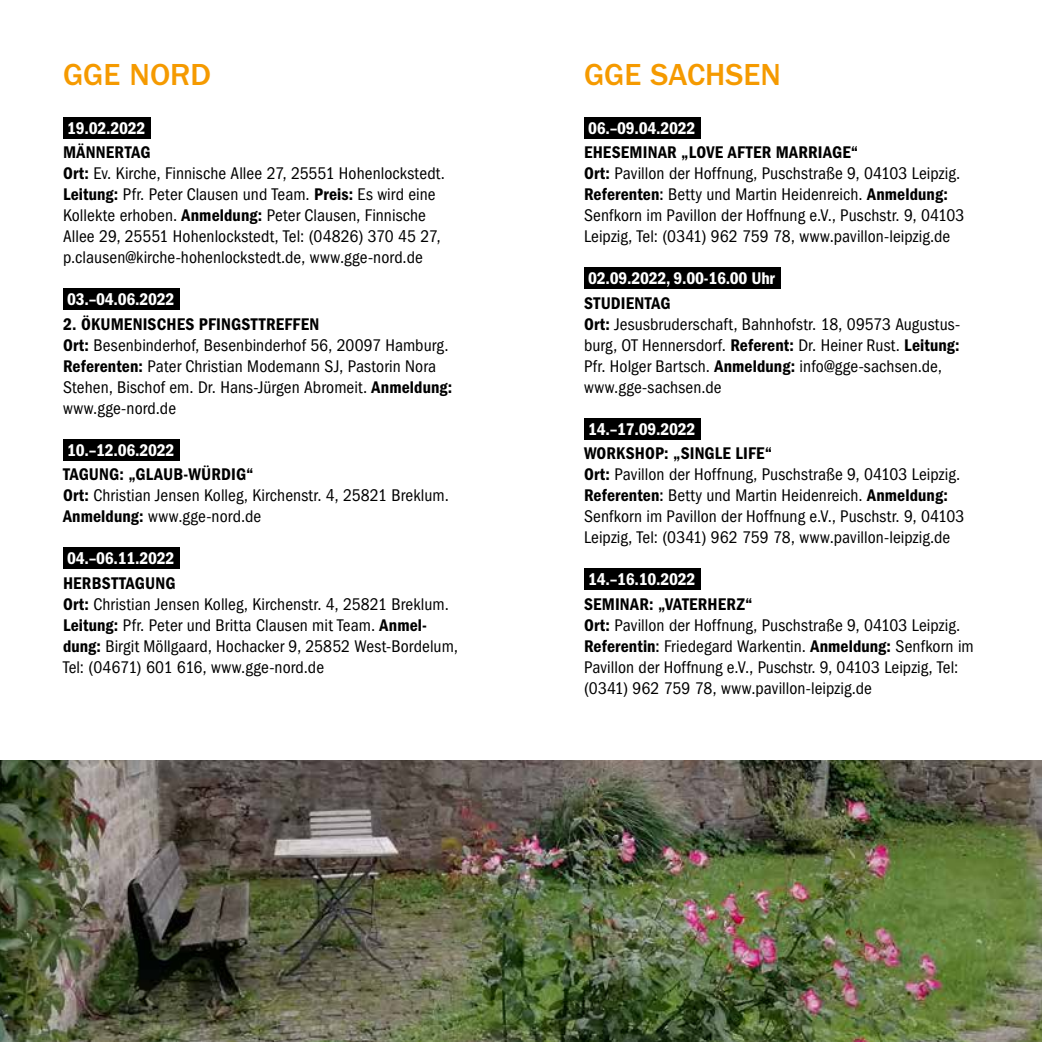
<style>
.page{position:relative;width:1042px;height:1042px;background:#fff}
.page>*{position:absolute;margin:0;border:0;box-sizing:border-box;transform-origin:0 0}
.t1{font:500 31.5px "ITC Franklin Gothic Std";color:#f59a00}
.t2{font:condensed 17.5px/21px "ITC Franklin Gothic Std";letter-spacing:.005em;color:#000}
.t3{font:17.5px "ITC Franklin Gothic Std Dm Cd";letter-spacing:.01em;color:#000}
.t4{font:17.5px "ITC Franklin Gothic Std Dm Cd";letter-spacing:-.015em;color:#fff}
.s1{font-family:"ITC Franklin Gothic Std Dm Cd";font-stretch:normal}
.s2{font-weight:500}
</style>
<div class="page">
<div style="left:63px;top:117px;width:88px;height:22px;background:#000"></div>
<div style="left:63px;top:288px;width:117px;height:22px;background:#000"></div>
<div style="left:63px;top:439px;width:117px;height:22px;background:#000"></div>
<div style="left:63px;top:547px;width:117px;height:22px;background:#000"></div>
<div style="left:584px;top:117px;width:116px;height:22px;background:#000"></div>
<div style="left:584px;top:267px;width:196px;height:22px;background:#000"></div>
<div style="left:584px;top:418px;width:116px;height:22px;background:#000"></div>
<div style="left:584px;top:568px;width:116px;height:22px;background:#000"></div>
<img style="left:0;top:761px;width:1042px;height:281px">
<h1 class="t1" style="left:63px;top:57px;width:150px">GGE NORD</h1>
<p class="t4" style="left:67px;top:118px;width:80px">19.02.2022</p>
<p class="t3" style="left:63px;top:142px;width:89px">MÄNNERTAG</p>
<p class="t2" style="left:63px;top:163px;width:383px"><span class="s1">Ort:</span> Ev. Kirche, Finnische Allee 27, 25551 Hohenlockstedt.<br><span class="s1">Leitung:</span> Pfr. Peter Clausen und Team. <span class="s1">Preis:</span> Es wird eine Kollekte erhoben. <span class="s1">Anmeldung:</span> Peter Clausen, Finnische Allee 29, 25551 Hohenlockstedt, Tel: (04826) 370 45 27, p.clausen@kirche-hohenlockstedt.de, www.gge-nord.de</p>
<p class="t4" style="left:67px;top:289px;width:109px">03.–04.06.2022</p>
<p class="t3" style="left:63px;top:314px;width:258px">2. ÖKUMENISCHES PFINGSTTREFFEN</p>
<p class="t2" style="left:63px;top:334px;width:391px"><span class="s1">Ort:</span> Besenbinderhof, Besenbinderhof 56, 20097 Hamburg.<br><span class="s1">Referenten:</span> Pater Christian Modemann SJ, Pastorin Nora Stehen, Bischof em. Dr. Hans-Jürgen Abromeit. <span class="s1">Anmeldung: </span>www.gge-nord.de</p>
<p class="t4" style="left:67px;top:440px;width:109px">10.–12.06.2022</p>
<p class="t3" style="left:63px;top:464px;width:192px">TAGUNG: „GLAUB-WÜRDIG“</p>
<p class="t2" style="left:63px;top:485px;width:387px"><span class="s1">Ort:</span> Christian Jensen Kolleg, Kirchenstr. 4, 25821 Breklum.<br><span class="s1">Anmeldung:</span> www.gge-nord.de</p>
<p class="t4" style="left:67px;top:548px;width:109px">04.–06.11.2022</p>
<p class="t3" style="left:63px;top:573px;width:114px">HERBSTTAGUNG</p>
<p class="t2" style="left:63px;top:593px;width:396px"><span class="s1">Ort:</span> Christian Jensen Kolleg, Kirchenstr. 4, 25821 Breklum.<br><span class="s1">Leitung:</span> Pfr. Peter und Britta Clausen mit Team. <span class="s1">Anmel&shy;dung:</span> Birgit Möllgaard, Hochacker 9, 25852 West-Bordelum, Tel: (04671) 601 616, www.gge-nord.de</p>
<h1 class="t1" style="left:584px;top:57px;width:198px">GGE SACHSEN</h1>
<p class="t4" style="left:588px;top:118px;width:109px">06.–09.04.2022</p>
<p class="t3" style="left:584px;top:142px;width:276px">EHESEMINAR „LOVE AFTER MARRIAGE“</p>
<p class="t2" style="left:584px;top:163px;width:382px"><span class="s1">Ort:</span> Pavillon der Hoffnung, Puschstraße 9, 04103 Leipzig.<br><span class="s1">Referenten</span><span class="s2">:</span> Betty und Martin Heidenreich. <span class="s1">Anmeldung:<br></span>Senfkorn im Pavillon der Hoffnung e.V., Puschstr. 9, 04103<br>Leipzig, Tel: (0341) 962 759 78, www.pavillon-leipzig.de</p>
<p class="t4" style="left:588px;top:268px;width:188px">02.09.2022, 9.00-16.00 Uhr</p>
<p class="t3" style="left:584px;top:293px;width:88px">STUDIENTAG</p>
<p class="t2" style="left:584px;top:313px;width:377px"><span class="s1">Ort:</span> Jesusbruderschaft, Bahnhofstr. 18, 09573 Augustus&shy;burg, OT Hennersdorf. <span class="s1">Referent:</span> Dr. Heiner Rust. <span class="s1">Leitung:<br></span>Pfr. Holger Bartsch. <span class="s1">Anmeldung:</span> info@gge-sachsen.de, www.gge-sachsen.de</p>
<p class="t4" style="left:588px;top:419px;width:109px">14.–17.09.2022</p>
<p class="t3" style="left:584px;top:443px;width:190px">WORKSHOP: „SINGLE LIFE“</p>
<p class="t2" style="left:584px;top:464px;width:382px"><span class="s1">Ort:</span> Pavillon der Hoffnung, Puschstraße 9, 04103 Leipzig.<br><span class="s1">Referenten</span><span class="s2">:</span> Betty und Martin Heidenreich. <span class="s1">Anmeldung:<br></span>Senfkorn im Pavillon der Hoffnung e.V., Puschstr. 9, 04103<br>Leipzig, Tel: (0341) 962 759 78, www.pavillon-leipzig.de</p>
<p class="t4" style="left:588px;top:569px;width:109px">14.–16.10.2022</p>
<p class="t3" style="left:584px;top:594px;width:170px">SEMINAR: „VATERHERZ“</p>
<p class="t2" style="left:584px;top:614px;width:391px"><span class="s1">Ort:</span> Pavillon der Hoffnung, Puschstraße 9, 04103 Leipzig.<br><span class="s1">Referentin</span><span class="s2">:</span> Friedegard Warkentin. <span class="s1">Anmeldung:</span> Senfkorn im Pavillon der Hoffnung e.V., Puschstr. 9, 04103 Leipzig, Tel: (0341) 962 759 78, www.pavillon-leipzig.de</p>
</div>
